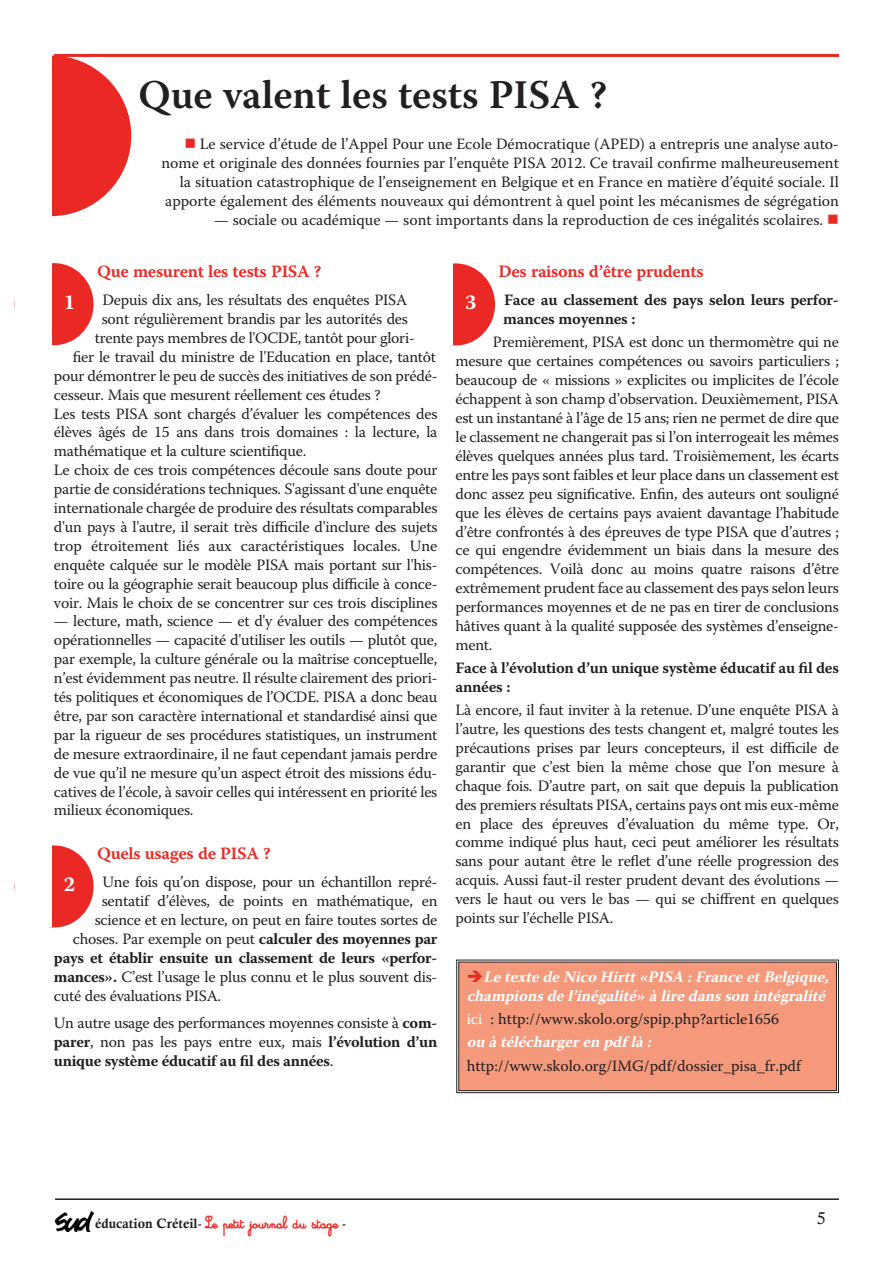
<style>
.page{position:relative;width:893px;height:1263px;background:#fff}
.page>*{position:absolute;margin:0;border:0;box-sizing:border-box;transform-origin:0 0}
.t1{font:600 40.5px "Warnock Pro";color:#231f20}
.t2{font:700 21px "Warnock Pro";color:#fff}
.t3{font:17.25px "Warnock Pro Semibold Capt";letter-spacing:-.015em;color:#ea2924}
.t4{font:17.1px "Calisto";color:#231f20;scale:1.05 1}
.t5{font:15.75px/18.9px "Warnock Pro";letter-spacing:-.015em;color:#231f20;text-align:justify}
.t6{font:15.75px/18.9px "Warnock Pro Semibold Capt";letter-spacing:-.015em;color:#231f20}
.t7{font:italic 700 15.75px/18.9px "Warnock Pro";color:#fff}
.t8{font:700 15.75px "Warnock Pro";letter-spacing:-.015em;color:#231f20}
.t9{font:13.5px "Cursivestandardbold";color:#ea2924}
.s1{color:#ea2924}
.s2{font-weight:700}
.s3{color:#fff}
.s4{font-weight:700;font-style:italic;color:#fff}
.s5{font-family:"Calis MT Bol";color:#231f20}
.s6{font-family:"Calisto";color:#231f20}
</style>
<div class="page">
<img style="left:55px;top:1211px;width:39px;height:20px">
<hr style="left:55px;top:1198px;width:784px;height:2px;background:#231f20">
<hr style="left:54px;top:54px;width:785px;height:3px;background:#ea2924">
<svg style="left:52px;top:55px;width:79px;height:161px"></svg>
<div style="left:15px;top:263px;width:79px;height:82px;background:#ea2924;border-radius:50%"></div>
<div style="left:15px;top:262px;width:37px;height:83px;background:#fff"></div>
<div style="left:15px;top:845px;width:79px;height:82px;background:#ea2924;border-radius:50%"></div>
<div style="left:15px;top:844px;width:37px;height:83px;background:#fff"></div>
<div style="left:416px;top:263px;width:79px;height:82px;background:#ea2924;border-radius:50%"></div>
<div style="left:416px;top:262px;width:37px;height:83px;background:#fff"></div>
<div style="left:459px;top:962px;width:377px;height:129px;background:#f4997b"></div>
<div style="left:456px;top:959px;width:383px;height:134px;border:1px solid #231f20"></div>
<div style="left:458px;top:961px;width:379px;height:130px;border:1px solid #231f20"></div>
<h1 class="t1" style="left:138px;top:79px;width:470px">Que valent les tests PISA ?</h1>
<p class="t5" style="left:162px;top:136px;width:679px;text-align:right"><span class="s1">■</span> Le service d’étude de l’Appel Pour une Ecole Démocratique (APED) a entrepris une analyse auto&shy;nome et originale des données fournies par l’enquête PISA 2012. Ce travail confirme malheureusement la situation catastrophique de l’enseignement en Belgique et en France en matière d’équité sociale. Il apporte également des éléments nouveaux qui démontrent à quel point les mécanismes de ségrégation</p>
<p class="t5" style="left:214px;top:212px;width:626px">— sociale ou académique — sont importants dans la reproduction de ces inégalités scolaires. <span class="s1">■</span></p>
<p class="t3" style="left:97px;top:265px;width:226px">Que mesurent les tests PISA ?</p>
<p class="t5" style="left:103px;top:292px;width:306px">Depuis dix ans, les résultats des enquêtes PISA</p>
<p class="t5" style="left:102px;top:311px;width:308px">sont régulièrement brandis par les autorités des</p>
<p class="t5" style="left:95px;top:330px;width:322px">trente pays membres de l'OCDE, tantôt pour glori-</p>
<p class="t5" style="left:73px;top:349px;width:365px">fier le travail du ministre de l'Education en place, tantôt</p>
<p class="t5" style="left:54px;top:367px;width:385px">pour démontrer le peu de succès des initiatives de son prédé-</p>
<p class="t5" style="left:54px;top:386px;width:328px">cesseur. Mais que mesurent réellement ces études ?</p>
<p class="t5" style="left:54px;top:405px;width:385px">Les tests PISA sont chargés d’évaluer les compétences des</p>
<p class="t5" style="left:54px;top:424px;width:385px">élèves âgés de 15 ans dans trois domaines : la lecture, la</p>
<p class="t5" style="left:54px;top:443px;width:254px">mathématique et la culture scientifique.</p>
<p class="t5" style="left:54px;top:462px;width:385px">Le choix de ces trois compétences découle sans doute pour</p>
<p class="t5" style="left:54px;top:481px;width:385px">partie de considérations techniques. S'agissant d'une enquête</p>
<p class="t5" style="left:54px;top:500px;width:385px">internationale chargée de produire des résultats comparables</p>
<p class="t5" style="left:54px;top:519px;width:385px">d'un pays à l'autre, il serait très difficile d'inclure des sujets</p>
<p class="t5" style="left:54px;top:538px;width:385px">trop étroitement liés aux caractéristiques locales. Une</p>
<p class="t5" style="left:54px;top:556px;width:385px">enquête calquée sur le modèle PISA mais portant sur l'his-</p>
<p class="t5" style="left:54px;top:575px;width:385px">toire ou la géographie serait beaucoup plus difficile à conce-</p>
<p class="t5" style="left:54px;top:594px;width:385px">voir. Mais le choix de se concentrer sur ces trois disciplines</p>
<p class="t5" style="left:54px;top:613px;width:385px">— lecture, math, science — et d'y évaluer des compétences opérationnelles — capacité d'utiliser les outils — plutôt que, par exemple, la culture générale ou la maîtrise conceptuelle, n’est évidemment pas neutre. Il résulte clairement des priori&shy;tés politiques et économiques de l’OCDE. PISA a donc beau être, par son caractère international et standardisé ainsi que par la rigueur de ses procédures statistiques, un instrument de mesure extraordinaire, il ne faut cependant jamais perdre de vue qu’il ne mesure qu’un aspect étroit des missions édu&shy;catives de l’école, à savoir celles qui intéressent en priorité les milieux économiques.</p>
<p class="t3" style="left:499px;top:265px;width:207px">Des raisons d’être prudents</p>
<p class="t6" style="left:503px;top:292px;width:337px">Face au classement des pays selon leurs perfor&shy;mances moyennes :</p>
<p class="t5" style="left:455px;top:334px;width:385px;text-indent:37px">Premièrement, PISA est donc un thermomètre qui ne mesure que certaines compétences ou savoirs particuliers ; beaucoup de « missions » explicites ou implicites de l’école échappent à son champ d’observation. Deuxièmement, PISA est un instantané à l’âge de 15 ans; rien ne permet de dire que le classement ne changerait pas si l’on interrogeait les mêmes élèves quelques années plus tard. Troisièmement, les écarts entre les pays sont faibles et leur place dans un classement est donc assez peu significative. Enfin, des auteurs ont souligné que les élèves de certains pays avaient davantage l’habitude d’être confrontés à des épreuves de type PISA que d’autres ; ce qui engendre évidemment un biais dans la mesure des compétences. Voilà donc au moins quatre raisons d’être extrêmement prudent face au classement des pays selon leurs performances moyennes et de ne pas en tirer de conclusions hâtives quant à la qualité supposée des systèmes d’enseigne&shy;ment.</p>
<p class="t6" style="left:455px;top:660px;width:385px">Face à l’évolution d’un unique système éducatif au fil des années :</p>
<p class="t5" style="left:455px;top:702px;width:385px">Là encore, il faut inviter à la retenue. D’une enquête PISA à l’autre, les questions des tests changent et, malgré toutes les précautions prises par leurs concepteurs, il est difficile de garantir que c’est bien la même chose que l’on mesure à chaque fois. D’autre part, on sait que depuis la publication des premiers résultats PISA, certains pays ont mis eux-même en place des épreuves d’évaluation du même type. Or, comme indiqué plus haut, ceci peut améliorer les résultats sans pour autant être le reflet d’une réelle progression des acquis. Aussi faut-il rester prudent devant des évolutions — vers le haut ou vers le bas — qui se chiffrent en quelques points sur l’échelle PISA.</p>
<h2 class="t2" style="left:64px;top:294px;width:13px">1</h2>
<h2 class="t2" style="left:465px;top:295px;width:13px">3</h2>
<p class="t3" style="left:97px;top:847px;width:175px">Quels usages de PISA ?</p>
<p class="t5" style="left:103px;top:874px;width:336px">Une fois qu’on dispose, pour un échantillon repré-</p>
<p class="t5" style="left:102px;top:893px;width:337px">sentatif d’élèves, de points en mathématique, en</p>
<p class="t5" style="left:95px;top:912px;width:344px">science et en lecture, on peut en faire toutes sortes de</p>
<p class="t5" style="left:73px;top:931px;width:366px">choses. Par exemple on peut <span class="s2">calculer des moyennes par</span></p>
<p class="t8" style="left:54px;top:952px;width:385px">pays et établir ensuite un classement de leurs «perfor-</p>
<p class="t5" style="left:54px;top:969px;width:385px"><span class="s2">mances».</span> C’est l’usage le plus connu et le plus souvent dis-</p>
<p class="t5" style="left:54px;top:987px;width:169px">cuté des évaluations PISA.</p>
<p class="t5" style="left:54px;top:1015px;width:385px">Un autre usage des performances moyennes consiste à <span class="s2">com&shy;parer</span>, non pas les pays entre eux, mais <span class="s2">l’évolution d’un unique système éducatif au fil des années</span>.</p>
<h2 class="t2" style="left:64px;top:877px;width:13px">2</h2>
<p class="t7" style="left:467px;top:969px;width:366px"><span class="s1">➔</span> Le texte de Nico Hirtt «PISA : France et Belgique, champions de l ’inégalité» à lire dans son intégralité</p>
<p class="t5" style="left:467px;top:1009px;width:314px;line-height:23.1px"><span class="s3">ici</span> : http://www.skolo.org/spip.php?article1656 <span class="s4">ou à télécharger en pdf là :</span></p>
<p class="t5" style="left:467px;top:1057px;width:335px">http://www.skolo.org/IMG/pdf/dossier_pisa_fr.pdf</p>
<p class="t9" style="left:95px;top:1216px;width:252px"><span class="s5">éducation Créteil</span><span class="s6">-</span> Le petit journal du stage <span class="s6">-</span></p>
<p class="t4" style="left:817px;top:1208px;width:10px">5</p>
</div>
